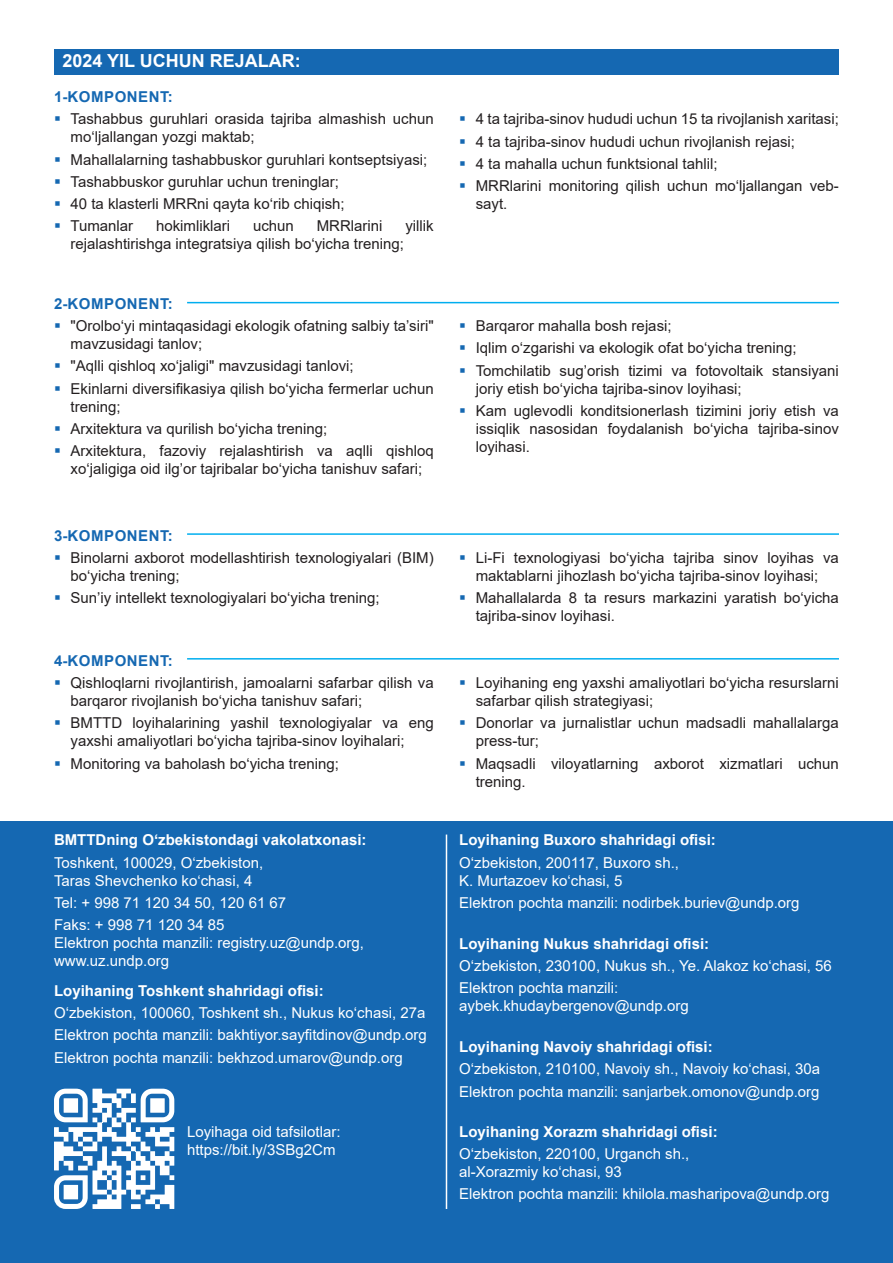
<style>
.page{position:relative;width:893px;height:1263px;background:#fff}
.page>*{position:absolute;margin:0;border:0;box-sizing:border-box;transform-origin:0 0}
.t1{font:700 18px "Arial";color:#fff}
.t2{font:15px/22.2px "Arial";color:#231f20}
.t3{font:15px/18px "Arial";color:#fff}
.t4{font:700 15px "Arial";color:#fff}
.t5{font:700 15px "Arial";letter-spacing:.035em;color:#1568b2}
</style>
<div class="page">
<div style="left:0;top:821px;width:893px;height:442px;background:#1568b2"></div>
<div style="left:54px;top:50px;width:785px;height:25px;background:#1568b2"></div>
<hr style="left:446px;top:834px;width:1px;height:375px;background:#fff">
<hr style="left:187px;top:302px;width:652px;height:1px;background:#00aeef">
<hr style="left:187px;top:533px;width:652px;height:2px;background:#00aeef">
<hr style="left:187px;top:658px;width:652px;height:1px;background:#00aeef">
<svg style="left:54px;top:1089px;width:120px;height:120px"></svg>
<p class="t1" style="left:63px;top:48px;width:240px">2024 YIL UCHUN REJALAR:</p>
<p class="t5" style="left:54px;top:86px;width:120px">1-KOMPONENT:</p>
<p class="t2" style="left:70px;top:110px;width:365px;line-height:18px">Tashabbus guruhlari orasida tajriba almashish uchun mo‘ljallangan yozgi maktab;</p>
<p class="t2" style="left:70px;top:148px;width:358px">Mahallalarning tashabbuskor guruhlari kontseptsiyasi; Tashabbuskor guruhlar uchun treninglar;<br>40 ta klasterli MRRni qayta ko‘rib chiqish;<br>Tumanlar</p>
<p class="t2" style="left:156px;top:215px;width:76px">hokimliklari</p>
<p class="t2" style="left:253px;top:215px;width:42px">uchun</p>
<p class="t2" style="left:317px;top:215px;width:67px">MRRlarini</p>
<p class="t2" style="left:405px;top:215px;width:30px">yillik</p>
<p class="t2" style="left:70px;top:233px;width:335px">rejalashtirishga integratsiya qilish bo‘yicha trening;</p>
<p class="t5" style="left:54px;top:293px;width:120px">2-KOMPONENT:</p>
<p class="t2" style="left:70px;top:317px;width:365px;line-height:18px">"Orolbo‘yi mintaqasidagi ekologik ofatning salbiy ta’siri" mavzusidagi tanlov;</p>
<p class="t2" style="left:70px;top:355px;width:365px">"Аqlli qishloq xo‘jaligi" mavzusidagi tanlovi;<br>Ekinlarni diversifikasiya qilish bo‘yicha fermerlar uchun</p>
<p class="t2" style="left:70px;top:395px;width:365px">trening;<br>Arxitektura va qurilish bo‘yicha trening;<br>Arxitektura, fazoviy rejalashtirish va aqlli qishloq</p>
<p class="t2" style="left:70px;top:458px;width:353px">xo‘jaligiga oid ilg’or tajribalar bo‘yicha tanishuv safari;</p>
<p class="t5" style="left:54px;top:525px;width:120px">3-KOMPONENT:</p>
<p class="t2" style="left:70px;top:549px;width:365px;line-height:18px">Binolarni axborot modellashtirish texnologiyalari (BIM) bo‘yicha trening;</p>
<p class="t2" style="left:70px;top:587px;width:311px">Sun’iy intellekt texnologiyalari bo‘yicha trening;</p>
<p class="t5" style="left:54px;top:650px;width:120px">4-KOMPONENT:</p>
<p class="t2" style="left:70px;top:674px;width:365px;line-height:18px">Qishloqlarni rivojlantirish, jamoalarni safarbar qilish va barqaror rivojlanish bo‘yicha tanishuv safari;</p>
<p class="t2" style="left:70px;top:714px;width:365px;line-height:18px">BMTTD loyihalarining yashil texnologiyalar va eng yaxshi amaliyotlari bo‘yicha tajriba-sinov loyihalari;</p>
<p class="t2" style="left:70px;top:752px;width:270px">Monitoring va baholash bo‘yicha trening;</p>
<p class="t4" style="left:54px;top:830px;width:314px">BMTTDning O‘zbekistondagi vakolatxonasi:</p>
<p class="t3" style="left:54px;top:853px;width:211px">Toshkent, 100029, Oʻzbekiston,<br>Taras Shevchenko koʻchasi, 4</p>
<p class="t3" style="left:54px;top:891px;width:234px;line-height:22.2px">Tel: + 998 71 120 34 50, 120 61 67<br>Faks: + 998 71 120 34 85</p>
<p class="t3" style="left:54px;top:934px;width:312px">Elektron pochta manzili: registry.uz@undp.org, www.uz.undp.org</p>
<p class="t4" style="left:54px;top:980px;width:271px">Loyihaning Toshkent shahridagi ofisi:</p>
<p class="t3" style="left:54px;top:1002px;width:374px;line-height:22.2px;text-align:justify">O‘zbekiston, 100060, Toshkent sh., Nukus ko‘chasi, 27a Elektron pochta manzili: bakhtiyor.sayfitdinov@undp.org Elektron pochta manzili: bekhzod.umarov@undp.org</p>
<p class="t3" style="left:187px;top:1122px;width:155px">Loyihaga oid tafsilotlar: https://bit.ly/3SBg2Cm</p>
<p class="t2" style="left:476px;top:108px;width:365px">4 ta tajriba-sinov hududi uchun 15 ta rivojlanish xaritasi; 4 ta tajriba-sinov hududi uchun rivojlanish rejasi;<br>4 ta mahalla uchun funktsional tahlil;<br>MRRlarini monitoring qilish uchun mo‘ljallangan veb-</p>
<p class="t2" style="left:476px;top:193px;width:33px">sayt.</p>
<p class="t2" style="left:476px;top:315px;width:365px">Barqaror mahalla bosh rejasi;<br>Iqlim o‘zgarishi va ekologik ofat bo‘yicha trening;<br>Tomchilatib sug’orish tizimi va fotovoltaik stansiyani</p>
<p class="t2" style="left:476px;top:377px;width:365px">joriy etish bo‘yicha tajriba-sinov loyihasi;<br>Kam uglevodli konditsionerlash tizimini joriy etish va</p>
<p class="t2" style="left:476px;top:420px;width:365px;line-height:18px">issiqlik nasosidan foydalanish bo‘yicha tajriba-sinov loyihasi.</p>
<p class="t2" style="left:476px;top:549px;width:365px;line-height:18px">Li-Fi texnologiyasi bo‘yicha tajriba sinov loyihas va maktablarni jihozlash bo‘yicha tajriba-sinov loyihasi;</p>
<p class="t2" style="left:476px;top:589px;width:365px;line-height:18px">Mahallalarda 8 ta resurs markazini yaratish bo‘yicha tajriba-sinov loyihasi.</p>
<p class="t2" style="left:476px;top:674px;width:365px;line-height:18px">Loyihaning eng yaxshi amaliyotlari bo‘yicha resurslarni safarbar qilish strategiyasi;</p>
<p class="t2" style="left:476px;top:714px;width:365px;line-height:18px">Donorlar va jurnalistlar uchun madsadli mahallalarga press-tur;</p>
<p class="t2" style="left:476px;top:754px;width:365px;line-height:18px">Maqsadli viloyatlarning axborot xizmatlari uchun trening.</p>
<p class="t4" style="left:459px;top:829px;width:258px">Loyihaning Buxoro shahridagi ofisi:</p>
<p class="t3" style="left:459px;top:853px;width:221px">O‘zbekiston, 200117, Buxoro sh.,<br>K. Murtazoev ko‘chasi, 5</p>
<p class="t3" style="left:459px;top:893px;width:342px">Elektron pochta manzili: nodirbek.buriev@undp.org</p>
<p class="t4" style="left:459px;top:933px;width:252px">Loyihaning Nukus shahridagi ofisi:</p>
<p class="t3" style="left:459px;top:954px;width:374px;line-height:22.2px">O‘zbekiston, 230100, Nukus sh., Ye. Alakoz ko‘chasi, 56<br>Elektron pochta manzili:</p>
<p class="t3" style="left:459px;top:997px;width:231px">aybek.khudaybergenov@undp.org</p>
<p class="t4" style="left:459px;top:1036px;width:255px">Loyihaning Navoiy shahridagi ofisi:</p>
<p class="t3" style="left:459px;top:1058px;width:362px;line-height:22.2px">O‘zbekiston, 210100, Navoiy sh., Navoiy ko‘chasi, 30a<br>Elektron pochta manzili: sanjarbek.omonov@undp.org</p>
<p class="t4" style="left:459px;top:1121px;width:260px">Loyihaning Xorazm shahridagi ofisi:</p>
<p class="t3" style="left:459px;top:1144px;width:232px">O‘zbekiston, 220100, Urganch sh., al-Xorazmiy ko‘chasi, 93</p>
<p class="t3" style="left:459px;top:1184px;width:372px">Elektron pochta manzili: khilola.masharipova@undp.org</p>
</div>
